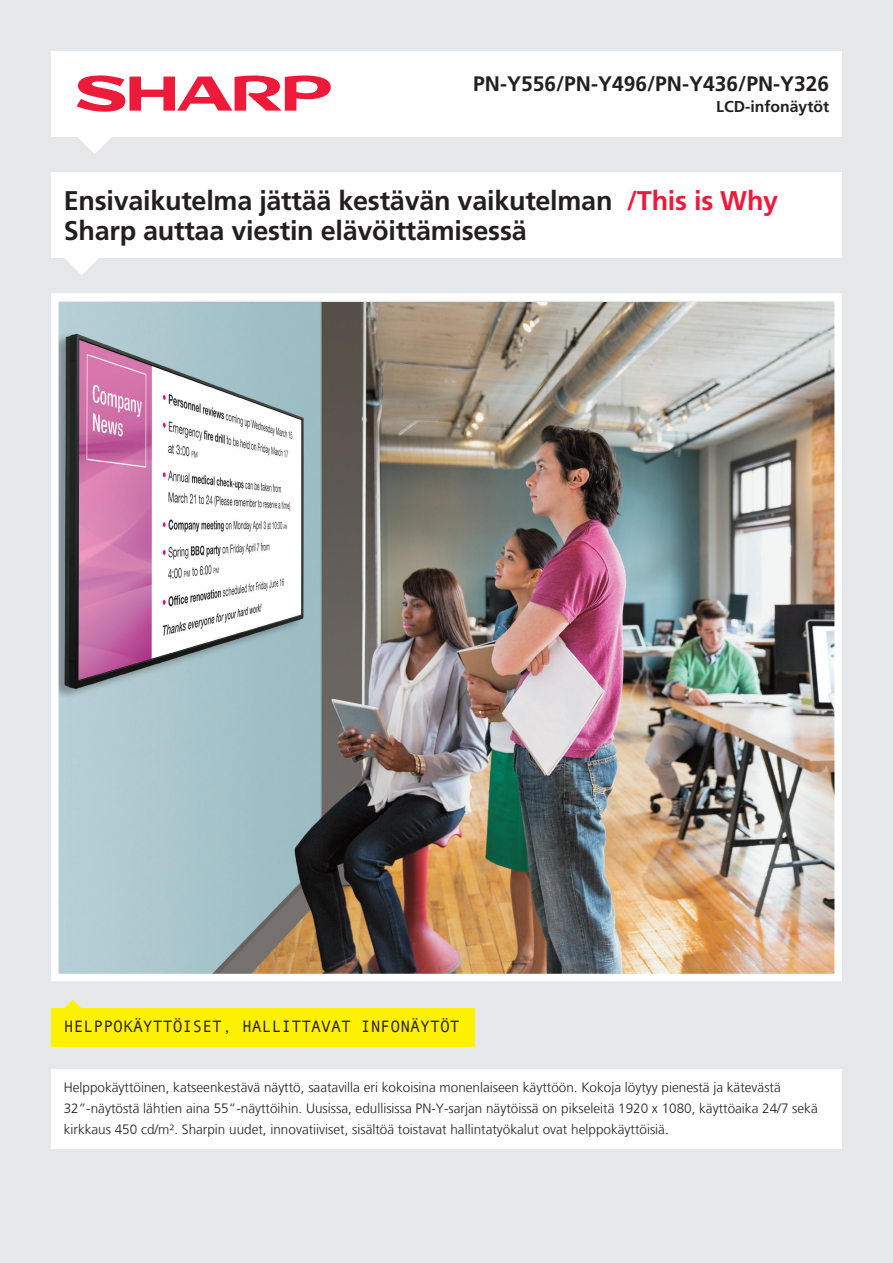
<style>
.page{position:relative;width:893px;height:1263px;background:#e6e7e9}
.page>*{position:absolute;margin:0;border:0;box-sizing:border-box;transform-origin:0 0}
.t1{font:700 27px/30px "Frutiger";letter-spacing:-.01em;color:#231f20}
.Product_Sub{font:700 21px "Frutiger";color:#231f20}
.t2{font:16.5px "Andale Mono";color:#231f20}
.Product_Sub-2{font:700 15.75px "Frutiger";color:#231f20}
.Copy{font:300 13.5px/21px "Frutiger";color:#231f20}
.s1{color:#ed1a3a}
</style>
<div class="page">
<div style="left:51px;top:51px;width:791px;height:85px;background:#fff"></div>
<svg style="left:64px;top:257px;width:36px;height:18px"></svg>
<svg style="left:77px;top:136px;width:36px;height:18px"></svg>
<svg style="left:77px;top:75px;width:254px;height:37px"></svg>
<div style="left:51px;top:172px;width:791px;height:85px;background:#fff"></div>
<img style="left:60px;top:303px;width:773px;height:669px">
<div style="left:51px;top:293px;width:791px;height:688px;border:8px solid #fff"></div>
<div style="left:51px;top:1069px;width:791px;height:80px;background:#fff"></div>
<div style="left:51px;top:1009px;width:424px;height:38px;background:#fff101"></div>
<svg style="left:64px;top:1000px;width:18px;height:9px"></svg>
<p class="Product_Sub" style="left:473px;top:71px;width:357px">PN-Y556/PN-Y496/PN-Y436/PN-Y326</p>
<p class="Product_Sub-2" style="left:716px;top:97px;width:114px">LCD-infonäytöt</p>
<p class="t1" style="left:64px;top:186px;width:716px">Ensivaikutelma jättää kestävän vaikutelman <span class="s1">/This is Why<br></span>Sharp auttaa viestin elävöittämisessä</p>
<p class="t2" style="left:64px;top:1016px;width:398px">HELPPOKÄYTTÖISET, HALLITTAVAT INFONÄYTÖT</p>
<p class="Copy" style="left:64px;top:1077px;width:755px">Helppokäyttöinen, katseenkestävä näyttö, saatavilla eri kokoisina monenlaiseen käyttöön. Kokoja löytyy pienestä ja kätevästä<br>32”-näytöstä lähtien aina 55”-näyttöihin. Uusissa, edullisissa PN-Y-sarjan näytöissä on pikseleitä 1920 x 1080, käyttöaika 24/7 sekä kirkkaus 450 cd/m². Sharpin uudet, innovatiiviset, sisältöä toistavat hallintatyökalut ovat helppokäyttöisiä.</p>
</div>
